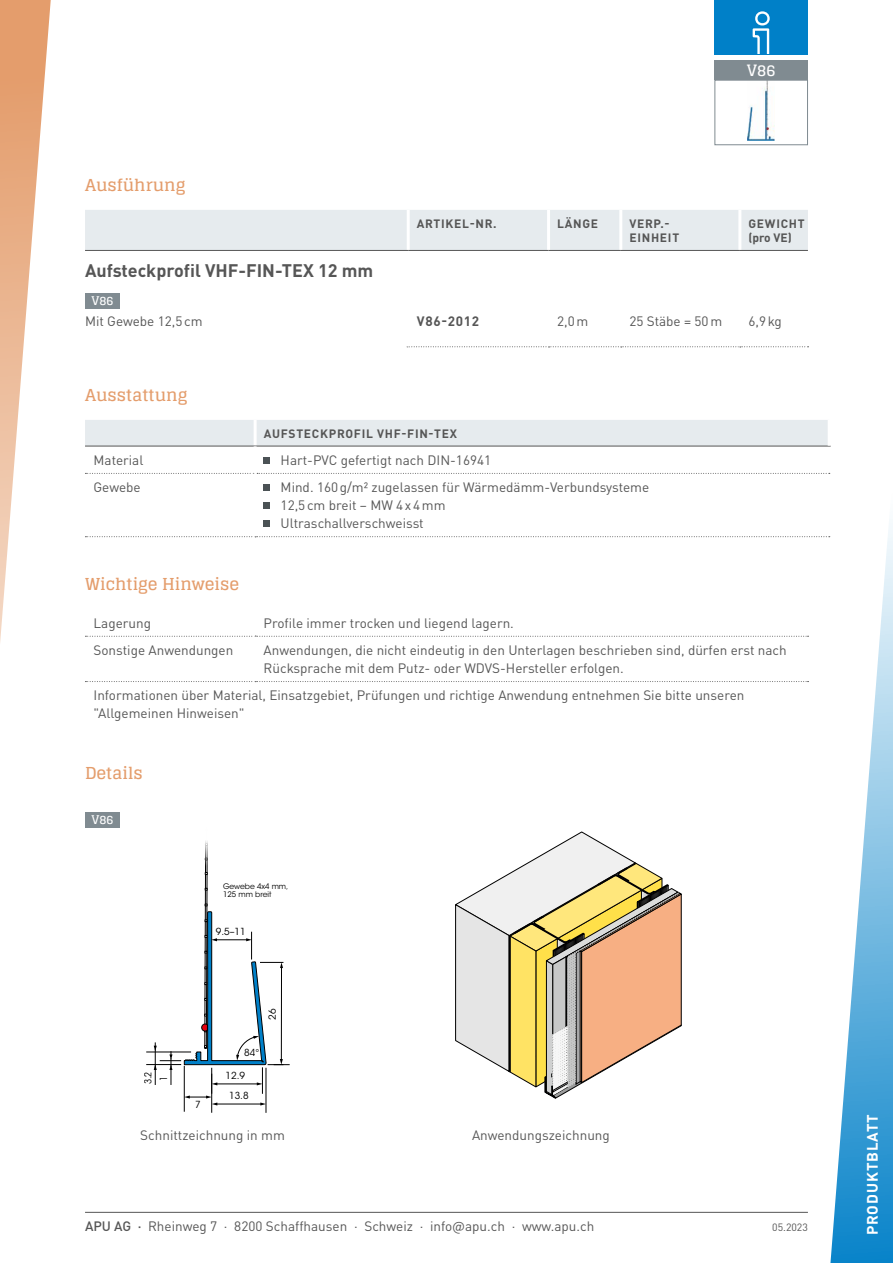
<style>
.page{position:relative;width:893px;height:1263px;background:#fff}
.page>*{position:absolute;margin:0;border:0;box-sizing:border-box;transform-origin:0 0}
.t1{font:700 18px "DIN Pro";color:#565656}
.t2{font:700 16.5px "Glegoo";color:#e49d6c}
.t3{font:700 15.6px "Glegoo";color:#fff}
.t4{font:700 15px "DIN Pro";letter-spacing:.06em;color:#fff}
.t5{font:13.5px/18px "DIN Pro";color:#565656}
.t6{font:700 13.5px "DIN Pro";letter-spacing:.05em;color:#565656}
.t7{font:700 12px/14.4px "DIN Pro";letter-spacing:.06em;color:#565656}
.t8{font:700 12px "Glegoo";color:#fff}
.t9{font:10.5px "DIN Pro";color:#565656}
.t10{font:9.75px "ITC Avant Garde Std";color:#000}
.t11{font:condensed 9.75px "ITC Avant Garde Std";color:#000}
.t12{font:7.65px/7.6px "ITC Avant Garde Std";color:#000}
.s1{font-weight:500}
</style>
<div class="page">
<hr style="left:85px;top:1212px;width:723px;height:1px;background:#565656">
<svg style="left:828px;top:472px;width:65px;height:791px"></svg>
<svg style="left:0;top:0;width:51px;height:642px"></svg>
<div style="left:85px;top:210px;width:723px;height:40px;background:#e6ebee"></div>
<svg style="left:407px;top:346px;width:401px;height:1px"></svg>
<hr style="left:407px;top:210px;width:3px;height:40px;background:#fff">
<hr style="left:547px;top:210px;width:3px;height:40px;background:#fff">
<hr style="left:619px;top:210px;width:3px;height:40px;background:#fff">
<hr style="left:738px;top:210px;width:3px;height:40px;background:#fff">
<hr style="left:85px;top:250px;width:323px;height:1px;background:#565656">
<hr style="left:408px;top:250px;width:141px;height:1px;background:#565656">
<hr style="left:549px;top:250px;width:72px;height:1px;background:#565656">
<hr style="left:621px;top:250px;width:119px;height:1px;background:#565656">
<hr style="left:740px;top:250px;width:68px;height:1px;background:#565656">
<div style="left:85px;top:293px;width:35px;height:15px;background:#808b91"></div>
<div style="left:85px;top:420px;width:743px;height:26px;background:#e6ebee"></div>
<hr style="left:254px;top:420px;width:3px;height:26px;background:#fff">
<svg style="left:85px;top:473px;width:745px;height:1px"></svg>
<svg style="left:85px;top:536px;width:745px;height:1px"></svg>
<hr style="left:85px;top:446px;width:170px;height:1px;background:#565656">
<hr style="left:255px;top:446px;width:576px;height:1px;background:#565656">
<hr style="left:254px;top:446px;width:3px;height:27px;background:#fff">
<hr style="left:254px;top:473px;width:3px;height:63px;background:#fff">
<div style="left:264px;top:457px;width:6px;height:7px;background:#4b5255"></div>
<svg style="left:264px;top:485px;width:6px;height:6px"></svg>
<svg style="left:264px;top:503px;width:6px;height:6px"></svg>
<svg style="left:264px;top:521px;width:6px;height:6px"></svg>
<svg style="left:85px;top:636px;width:723px;height:1px"></svg>
<svg style="left:85px;top:681px;width:723px;height:1px"></svg>
<div style="left:714px;top:0;width:94px;height:54px;background:#0080c8"></div>
<svg style="left:753px;top:11px;width:17px;height:43px"></svg>
<div style="left:85px;top:812px;width:35px;height:15px;background:#808b91"></div>
<div style="left:714px;top:60px;width:94px;height:20px;background:#808b91"></div>
<svg style="left:455px;top:832px;width:226px;height:266px"></svg>
<hr style="left:211px;top:1068px;width:1px;height:45px;background:#000">
<hr style="left:266px;top:1068px;width:1px;height:45px;background:#000">
<hr style="left:184px;top:1066px;width:1px;height:46px;background:#000">
<svg style="left:154px;top:841px;width:136px;height:264px"></svg>
<hr style="left:146px;top:1064px;width:35px;height:1px;background:#000">
<hr style="left:146px;top:1052px;width:45px;height:1px;background:#000">
<div style="left:219px;top:833px;width:86px;height:37px;background:#fff"></div>
<img style="left:748px;top:82px;width:27px;height:58px">
<div style="left:714px;top:80px;width:94px;height:65px;border:1px solid #808b91"></div>
<p class="t2" style="left:85px;top:176px;width:102px">Ausführung</p>
<p class="t3" style="left:747px;top:61px;width:30px">V86</p>
<p class="t7" style="left:417px;top:215px;width:81px">ARTIKEL-NR.</p>
<p class="t7" style="left:557px;top:215px;width:43px">LÄNGE</p>
<p class="t7" style="left:629px;top:215px;width:51px">VERP.-<br>EINHEIT</p>
<p class="t7" style="left:748px;top:215px;width:58px">GEWICHT (pro VE)</p>
<h1 class="t1" style="left:85px;top:255px;width:290px">Aufsteckprofil VHF-FIN-TEX 12 mm</h1>
<p class="t8" style="left:91px;top:294px;width:24px">V86</p>
<p class="t5" style="left:85px;top:310px;width:119px">Mit Gewebe 12,5cm</p>
<p class="t6" style="left:417px;top:309px;width:64px">V86-2012</p>
<p class="t5" style="left:557px;top:310px;width:33px">2,0m</p>
<p class="t5" style="left:629px;top:310px;width:94px">25 Stäbe = 50m</p>
<p class="t5" style="left:748px;top:310px;width:35px">6,9kg</p>
<p class="t2" style="left:85px;top:386px;width:104px">Ausstattung</p>
<p class="t7" style="left:264px;top:425px;width:195px">AUFSTECKPROFIL VHF-FIN-TEX</p>
<p class="t5" style="left:94px;top:450px;width:51px">Material</p>
<p class="t5" style="left:281px;top:450px;width:212px">Hart-PVC gefertigt nach DIN-16941</p>
<p class="t5" style="left:94px;top:477px;width:49px">Gewebe</p>
<p class="t5" style="left:281px;top:477px;width:370px">Mind. 160g/m2 zugelassen für Wärmedämm-Verbundsysteme<br>12,5cm breit – MW 4x4mm<br>Ultraschallverschweisst</p>
<p class="t2" style="left:85px;top:575px;width:156px">Wichtige Hinweise</p>
<p class="t5" style="left:94px;top:612px;width:59px">Lagerung</p>
<p class="t5" style="left:264px;top:612px;width:252px">Profile immer trocken und liegend lagern.</p>
<p class="t5" style="left:94px;top:640px;width:141px">Sonstige Anwendungen</p>
<p class="t5" style="left:264px;top:640px;width:525px">Anwendungen, die nicht eindeutig in den Unterlagen beschrieben sind, dürfen erst nach<br>Rücksprache mit dem Putz- oder WDVS-Hersteller erfolgen.</p>
<p class="t5" style="left:94px;top:685px;width:652px">Informationen über Material, Einsatzgebiet, Prüfungen und richtige Anwendung entnehmen Sie bitte unseren "Allgemeinen Hinweisen"</p>
<p class="t2" style="left:85px;top:764px;width:59px">Details</p>
<p class="t8" style="left:91px;top:813px;width:24px">V86</p>
<p class="t12" style="left:223px;top:882px;width:67px">Gewebe 4x4 mm,<br>125 mm breit</p>
<p class="t10" style="left:216px;top:925px;width:32px">9.5–11</p>
<p class="t11" style="left:142px;top:1084px;width:13px;rotate:-90deg">3.2</p>
<p class="t11" style="left:158px;top:1081px;width:7px;rotate:-90deg">1</p>
<p class="t10" style="left:195px;top:1098px;width:7px">7</p>
<p class="t10" style="left:266px;top:1020px;width:13px;rotate:-90deg">26</p>
<p class="t10" style="left:244px;top:1046px;width:17px">84°</p>
<p class="t10" style="left:226px;top:1069px;width:21px">12.9</p>
<p class="t10" style="left:229px;top:1089px;width:21px">13.8</p>
<p class="t5" style="left:140px;top:1124px;width:146px">Schnittzeichnung in mm</p>
<p class="t5" style="left:472px;top:1124px;width:139px">Anwendungszeichnung</p>
<p class="t5" style="left:85px;top:1215px;width:511px"><span class="s1">APU AG ·</span> Rheinweg 7 · 8200 Schaffhausen · Schweiz · info@apu.ch · www.apu.ch</p>
<p class="t9" style="left:772px;top:1219px;width:37px">05.2023</p>
<p class="t4" style="left:860px;top:1235px;width:123px;rotate:-90deg">PRODUKTBLATT</p>
</div>
